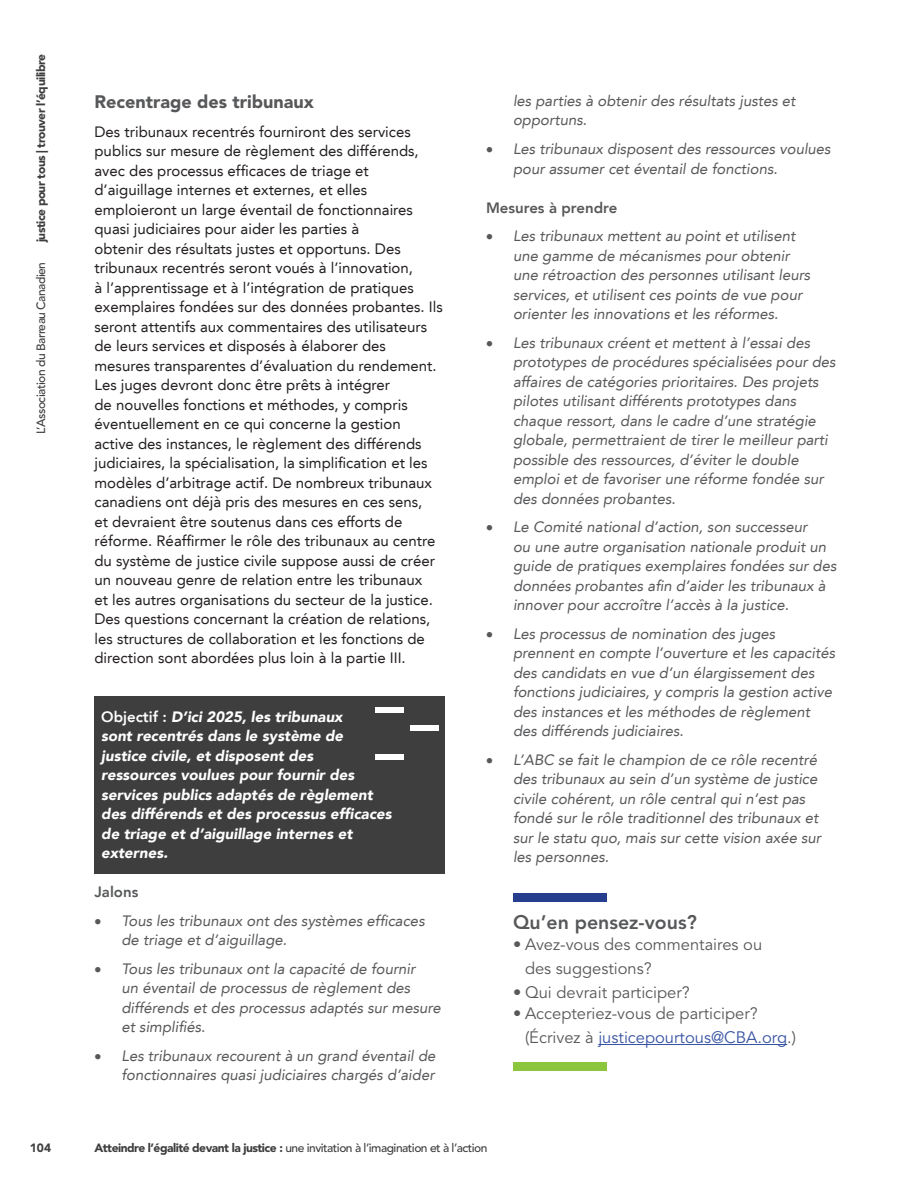
<style>
.page{position:relative;width:918px;height:1188px;background:#fff}
.page>*{position:absolute;margin:0;border:0;box-sizing:border-box;transform-origin:0 0}
.t1{font:800 19.5px "Avenir LT Std";color:#57585a}
.t2{font:900 18px "Avenir LT Std";color:#57585a}
.t3{font:16.5px/24px "Avenir LT Std";color:#57585a}
.t4{font:italic 15px/19.5px "Avenir LT";color:#57585a}
.t5{font:15px/19.5px "Avenir LT";color:#231f20}
.t6{font:italic 900 15px/19.5px "Avenir LT";color:#fff}
.t7{font:800 15px "Avenir LT";color:#57585a}
.t8{font:500 12px "Avenir LT Std";letter-spacing:-.04em;color:#3e3e3f}
.t9{font:900 12px "Avenir LT Std";letter-spacing:-.04em;color:#3e3e3f}
.s1{font-weight:800;font-style:normal}
.s2{color:#3853a3}
.s3{font-weight:900}
</style>
<div class="page">
<div style="left:94px;top:696px;width:352px;height:178px;background:#3e3e3f"></div>
<div style="left:375px;top:707px;width:29px;height:6px;background:#fff"></div>
<div style="left:410px;top:725px;width:29px;height:6px;background:#fff"></div>
<div style="left:375px;top:754px;width:29px;height:5px;background:#fff"></div>
<hr style="left:598px;top:1044px;width:189px;height:1px;background:#3853a3">
<div style="left:513px;top:893px;width:94px;height:8px;background:#253f8e"></div>
<div style="left:513px;top:1062px;width:94px;height:9px;background:#8bc63e"></div>
<p class="t9" style="left:34px;top:242px;width:190px;rotate:-90deg">justice pour tous | trouver l’équilibre</p>
<p class="t8" style="left:34px;top:434px;width:174px;rotate:-90deg">L’Association du Barreau Canadien</p>
<p class="t9" style="left:30px;top:1140px;width:23px">104</p>
<h2 class="t2" style="left:94px;top:91px;width:221px">Recentrage des tribunaux</h2>
<p class="t5" style="left:94px;top:122px;width:350px">Des tribunaux recentrés fourniront des services publics sur mesure de règlement des différends, avec des processus efficaces de triage et d’aiguillage internes et externes, et elles emploieront un large éventail de fonctionnaires quasi judiciaires pour aider les parties à<br>obtenir des résultats justes et opportuns. Des tribunaux recentrés seront voués à l’innovation,<br>à l’apprentissage et à l’intégration de pratiques exemplaires fondées sur des données probantes. Ils seront attentifs aux commentaires des utilisateurs de leurs services et disposés à élaborer des mesures transparentes d’évaluation du rendement.<br>Les juges devront donc être prêts à intégrer<br>de nouvelles fonctions et méthodes, y compris éventuellement en ce qui concerne la gestion active des instances, le règlement des différends judiciaires, la spécialisation, la simplification et les modèles d’arbitrage actif. De nombreux tribunaux canadiens ont déjà pris des mesures en ces sens,<br>et devraient être soutenus dans ces efforts de réforme. Réaffirmer le rôle des tribunaux au centre du système de justice civile suppose aussi de créer un nouveau genre de relation entre les tribunaux<br>et les autres organisations du secteur de la justice.<br>Des questions concernant la création de relations, les structures de collaboration et les fonctions de direction sont abordées plus loin à la partie III.</p>
<p class="t6" style="left:101px;top:707px;width:292px"><span class="s1">Objectif :</span> D’ici 2025, les tribunaux<br>sont recentrés dans le système de justice civile, et disposent des ressources voulues pour fournir des services publics adaptés de règlement des différends et des processus efficaces de triage et d’aiguillage internes et externes.</p>
<p class="t7" style="left:94px;top:883px;width:45px">Jalons</p>
<p class="t4" style="left:122px;top:911px;width:305px;text-indent:-27px">• Tous les tribunaux ont des systèmes efficaces de triage et d’aiguillage.</p>
<p class="t4" style="left:122px;top:959px;width:321px;text-indent:-27px">• Tous les tribunaux ont la capacité de fournir<br>un éventail de processus de règlement des différends et des processus adaptés sur mesure et simplifiés.</p>
<p class="t4" style="left:94px;top:1046px;width:343px;text-align:right">• Les tribunaux recourent à un grand éventail de fonctionnaires quasi judiciaires chargés d’aider</p>
<p class="t4" style="left:513px;top:91px;width:284px">les parties à obtenir des résultats justes et opportuns.</p>
<p class="t4" style="left:513px;top:139px;width:319px;text-indent:-27px">• Les tribunaux disposent des ressources voulues pour assumer cet éventail de fonctions.</p>
<p class="t7" style="left:486px;top:199px;width:133px">Mesures à prendre</p>
<p class="t4" style="left:513px;top:226px;width:299px;text-indent:-27px">• Les tribunaux mettent au point et utilisent une gamme de mécanismes pour obtenir une rétroaction des personnes utilisant leurs services, et utilisent ces points de vue pour orienter les innovations et les réformes.</p>
<p class="t4" style="left:513px;top:333px;width:324px;text-indent:-27px">• Les tribunaux créent et mettent à l’essai des prototypes de procédures spécialisées pour des affaires de catégories prioritaires. Des projets pilotes utilisant différents prototypes dans chaque ressort, dans le cadre d’une stratégie globale, permettraient de tirer le meilleur parti possible des ressources, d’éviter le double emploi et de favoriser une réforme fondée sur des données probantes.</p>
<p class="t4" style="left:513px;top:517px;width:325px;text-indent:-27px">• Le Comité national d’action, son successeur<br>ou une autre organisation nationale produit un guide de pratiques exemplaires fondées sur des données probantes afin d’aider les tribunaux à innover pour accroître l’accès à la justice.</p>
<p class="t4" style="left:513px;top:624px;width:324px;text-indent:-27px">• Les processus de nomination des juges prennent en compte l’ouverture et les capacités des candidats en vue d’un élargissement des fonctions judiciaires, y compris la gestion active des instances et les méthodes de règlement des différends judiciaires.</p>
<p class="t4" style="left:513px;top:750px;width:310px;text-indent:-27px">• L’ABC se fait le champion de ce rôle recentré des tribunaux au sein d’un système de justice civile cohérent, un rôle central qui n’est pas fondé sur le rôle traditionnel des tribunaux et sur le statu quo, mais sur cette vision axée sur les personnes.</p>
<p class="t1" style="left:513px;top:911px;width:185px">Qu’en pensez-vous?</p>
<p class="t3" style="left:525px;top:933px;width:239px;text-indent:-12px">• Avez-vous des commentaires ou des suggestions?</p>
<p class="t3" style="left:513px;top:981px;width:178px">• Qui devrait participer?</p>
<p class="t3" style="left:525px;top:1002px;width:273px;text-indent:-12px">• Accepteriez-vous de participer? (Écrivez à <span class="s2">justicepourtous@CBA.org</span>.)</p>
<p class="t8" style="left:94px;top:1141px;width:395px"><span class="s3">Atteindre l’égalité devant la justice :</span> une invitation à l’imagination et à l’action</p>
</div>
